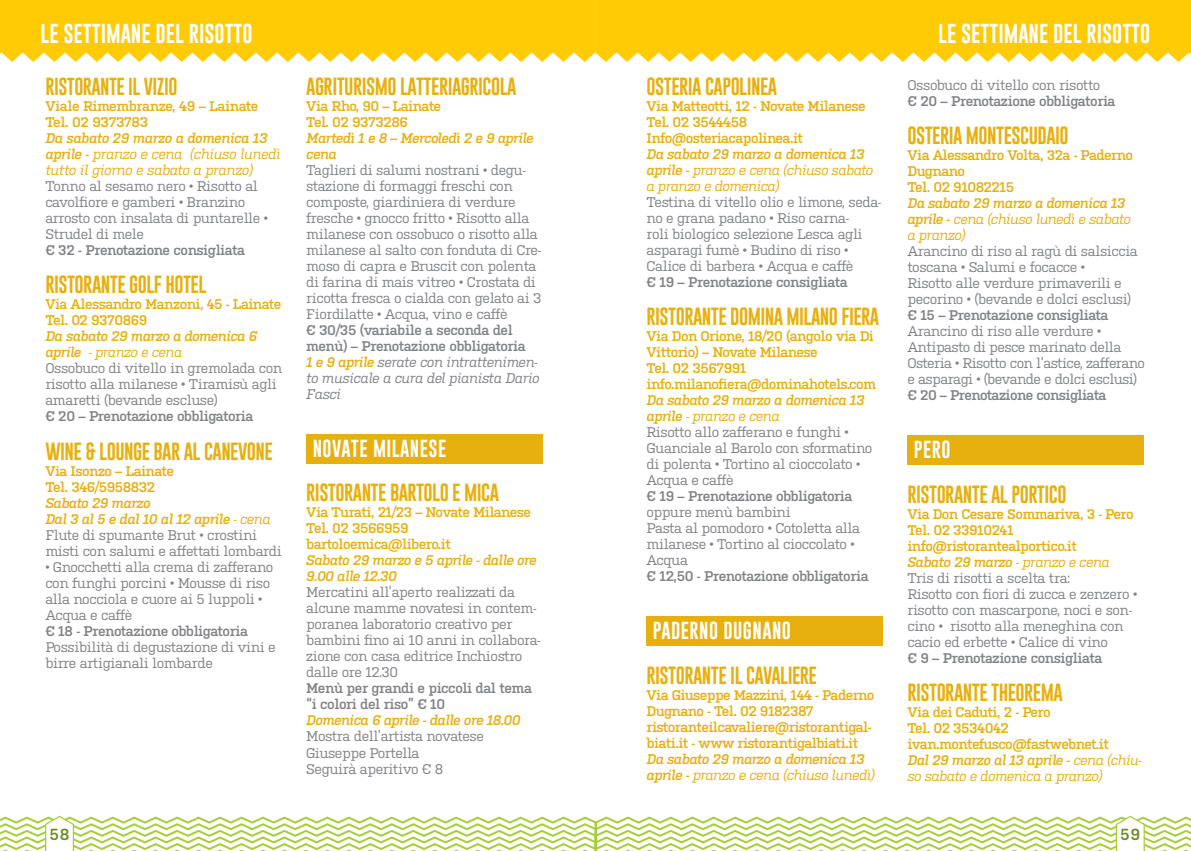
<style>
.page{position:relative;width:1191px;height:851px;background:#fff}
.page>*{position:absolute;margin:0;border:0;box-sizing:border-box;transform-origin:0 0}
.t1{font:20px "Gobold";color:#fff}
.t2{font:18.2px "Gobold";letter-spacing:-.03em;color:#e7b00f}
.t3{font:18px "Gobold";letter-spacing:.025em;color:#fff}
.t4{font:18px "Gobold";letter-spacing:-.03em;color:#e7b00f}
.t5{font:600 16px "Kulturista";color:#6a8a22}
.t6{font:italic 14.2px/16.2px "Kulturista";letter-spacing:-.03em;color:#e7b00f}
.t7{font:14px/16px "Kulturista";letter-spacing:-.03em;color:#808285}
.t8{font:600 14px/16px "Kulturista";letter-spacing:-.04em;color:#e7b00f}
.t9{font:600 14px/16px "Kulturista";letter-spacing:-.03em;color:#808285}
.t10{font:italic 600 14px/16px "Kulturista";letter-spacing:-.04em;color:#e7b00f}
.t11{font:italic 14px/16px "Kulturista";letter-spacing:-.03em;color:#808285}
.t12{font:italic 14px/16px "Kulturista";letter-spacing:-.04em;color:#e7b00f}
.s1{font-weight:600;font-size:14px}
.s2{font-weight:600;font-style:normal;font-size:14px}
.s3{font-weight:600;font-style:italic;color:#e7b00f}
.s4{font-style:italic;color:#e7b00f}
.s5{font-weight:600;font-style:normal}
.s6{font-weight:600;color:#e7b00f}
.s7{font-weight:600}
.s8{font-weight:400}
.s9{font-style:italic}
.s10{font-weight:400;font-style:italic}
</style>
<div class="page">
<svg style="left:0;top:0;width:1191px;height:62px;background:#ffce18"></svg>
<div style="left:306px;top:434px;width:237px;height:29px;background:#e7b00f"></div>
<div style="left:646px;top:616px;width:237px;height:29px;background:#e7b00f"></div>
<div style="left:907px;top:435px;width:237px;height:29px;background:#e7b00f"></div>
<svg style="left:0;top:815px;width:1191px;height:35px"></svg>
<h1 class="t1" style="left:41px;top:20px;width:213px">LE SETTIMANE DEL RISOTTO</h1>
<h1 class="t1" style="left:938px;top:20px;width:213px">LE SETTIMANE DEL RISOTTO</h1>
<p class="t4" style="left:45px;top:74px;width:134px">RISTORANTE IL VIZIO</p>
<p class="t8" style="left:45px;top:96px;width:215px">Viale Rimembranze, 49 – Lainate<br>Tel. 02 9373783</p>
<p class="t10" style="left:45px;top:128px;width:224px">Da sabato 29 marzo a domenica 13</p>
<p class="t6" style="left:45px;top:144px;width:237px"><span class="s1">aprile</span> <span class="s2">-</span> pranzo e cena (chiuso lunedì tutto il giorno e sabato a pranzo)</p>
<p class="t7" style="left:45px;top:177px;width:224px">Tonno al sesamo nero • Risotto al cavolfiore e gamberi • Branzino arrosto con insalata di puntarelle •<br>Strudel di mele</p>
<p class="t9" style="left:45px;top:241px;width:201px">€ 32 - Prenotazione consigliata</p>
<h2 class="t2" style="left:45px;top:273px;width:163px">RISTORANTE GOLF HOTEL</h2>
<p class="t8" style="left:45px;top:295px;width:237px">Via Alessandro Manzoni, 45 - Lainate<br>Tel. 02 9370869</p>
<p class="t7" style="left:45px;top:327px;width:239px"><span class="s3">Da sabato 29 marzo a domenica 6 aprile</span> <span class="s4">- pranzo e cena<br></span>Ossobuco di vitello in gremolada con risotto alla milanese • Tiramisù agli amaretti (bevande escluse)</p>
<p class="t9" style="left:45px;top:407px;width:210px">€ 20 – Prenotazione obbligatoria</p>
<h2 class="t2" style="left:45px;top:439px;width:229px">WINE &amp; LOUNGE BAR AL CANEVONE</h2>
<p class="t8" style="left:45px;top:461px;width:130px">Via Isonzo – Lainate<br>Tel. 346/5958832</p>
<p class="t7" style="left:45px;top:493px;width:238px"><span class="s3">Sabato 29 marzo<br>Dal 3 al 5 e dal 10 al 12 aprile</span> <span class="s4">- cena<br></span>Flute di spumante Brut • crostini misti con salumi e affettati lombardi</p>
<p class="t7" style="left:45px;top:557px;width:230px">• Gnocchetti alla crema di zafferano con funghi porcini • Mousse di riso alla nocciola e cuore ai 5 luppoli •<br>Acqua e caffè</p>
<p class="t9" style="left:45px;top:621px;width:204px">€ 18 - Prenotazione obbligatoria</p>
<p class="t7" style="left:45px;top:637px;width:232px">Possibilità di degustazione di vini e birre artigianali lombarde</p>
<h2 class="t2" style="left:306px;top:74px;width:212px">AGRITURISMO LATTERIAGRICOLA</h2>
<p class="t8" style="left:306px;top:97px;width:136px">Via Rho, 90 – Lainate<br>Tel. 02 9373286</p>
<p class="t10" style="left:306px;top:129px;width:229px">Martedì 1 e 8 – Mercoledì 2 e 9 aprile cena</p>
<p class="t7" style="left:306px;top:161px;width:237px">Taglieri di salumi nostrani • degu&shy;stazione di formaggi freschi con composte, giardiniera di verdure fresche • gnocco fritto • Risotto alla milanese con ossobuco o risotto alla milanese al salto con fonduta di Cre&shy;moso di capra e Bruscit con polenta di farina di mais vitreo • Crostata di ricotta fresca o cialda con gelato ai 3<br>Fiordilatte • Acqua, vino e caffè</p>
<p class="t11" style="left:306px;top:321px;width:235px"><span class="s5">€ 30/35 (variabile a seconda del menù) – Prenotazione obbligatoria<br></span><span class="s6">1 e 9 aprile</span> serate con intrattenimen&shy;to musicale a cura del pianista Dario<br>Fasci</p>
<p class="t3" style="left:313px;top:436px;width:135px">NOVATE MILANESE</p>
<h2 class="t2" style="left:306px;top:481px;width:194px">RISTORANTE BARTOLO E MICA</h2>
<p class="t8" style="left:306px;top:503px;width:226px">Via Turati, 21/23 – Novate Milanese<br>Tel. 02 3566959 bartoloemica@libero.it</p>
<p class="t10" style="left:306px;top:551px;width:232px">Sabato 29 marzo e 5 aprile - dalle ore<br>9.00 alle 12.30</p>
<p class="t7" style="left:306px;top:583px;width:236px">Mercatini all’aperto realizzati da alcune mamme novatesi in contem&shy;poranea laboratorio creativo per bambini fino ai 10 anni in collabora&shy;zione con casa editrice Inchiostro dalle ore 12.30</p>
<p class="t9" style="left:306px;top:679px;width:227px">Menù per grandi e piccoli dal tema “i colori del riso” € 10</p>
<p class="t10" style="left:306px;top:711px;width:216px">Domenica 6 aprile - dalle ore 18.00</p>
<p class="t7" style="left:306px;top:727px;width:179px">Mostra dell’artista novatese<br>Giuseppe Portella<br>Seguirà aperitivo € 8</p>
<h2 class="t2" style="left:646px;top:74px;width:132px">OSTERIA CAPOLINEA</h2>
<p class="t8" style="left:646px;top:97px;width:221px">Via Matteotti, 12 - Novate Milanese<br>Tel. 02 3544458<br>Info@osteriacapolinea.it</p>
<p class="t12" style="left:646px;top:145px;width:228px"><span class="s7">Da sabato 29 marzo a domenica 13 aprile -</span> pranzo e cena (chiuso sabato a pranzo e domenica)</p>
<p class="t7" style="left:646px;top:193px;width:236px">Testina di vitello olio e limone, seda&shy;no e grana padano • Riso carna-<br>roli biologico selezione Lesca agli asparagi fumè • Budino di riso • Calice di barbera • Acqua e caffè</p>
<p class="t9" style="left:646px;top:273px;width:203px">€ 19 – Prenotazione consigliata</p>
<h2 class="t2" style="left:646px;top:305px;width:234px">RISTORANTE DOMINA MILANO FIERA</h2>
<p class="t8" style="left:646px;top:327px;width:231px">Via Don Orione, 18/20 (angolo via Di<br>Vittorio) – Novate Milanese<br>Tel. 02 3567991 info.milanofiera@dominahotels.com</p>
<p class="t7" style="left:646px;top:391px;width:227px"><span class="s3">Da sabato 29 marzo a domenica 13 aprile</span> <span class="s4">- pranzo e cena<br></span>Risotto allo zafferano e funghi •<br>Guanciale al Barolo con sformatino di polenta • Tortino al cioccolato •<br>Acqua e caffè</p>
<p class="t9" style="left:646px;top:487px;width:207px">€ 19 – Prenotazione obbligatoria</p>
<p class="t7" style="left:646px;top:503px;width:215px">oppure menù bambini<br>Pasta al pomodoro • Cotoletta alla milanese • Tortino al cioccolato •<br>Acqua</p>
<p class="t9" style="left:646px;top:567px;width:224px">€ 12,50 - Prenotazione obbligatoria</p>
<p class="t3" style="left:653px;top:618px;width:140px">PADERNO DUGNANO</p>
<h2 class="t2" style="left:646px;top:663px;width:172px">RISTORANTE IL CAVALIERE</h2>
<p class="t8" style="left:646px;top:685px;width:229px">Via Giuseppe Mazzini, 144 - Paderno Dugnano - Tel. 02 9182387 ristoranteilcavaliere@ristorantigal&shy;biati.it - www ristorantigalbiati.it</p>
<p class="t10" style="left:646px;top:749px;width:230px">Da sabato 29 marzo a domenica 13 aprile - <span class="s8">pranzo e cena (chiuso lunedì)</span></p>
<p class="t7" style="left:907px;top:76px;width:194px">Ossobuco di vitello con risotto</p>
<p class="t9" style="left:907px;top:92px;width:210px">€ 20 – Prenotazione obbligatoria</p>
<h2 class="t2" style="left:907px;top:124px;width:163px">OSTERIA MONTESCUDAIO</h2>
<p class="t8" style="left:907px;top:146px;width:227px">Via Alessandro Volta, 32a - Paderno<br>Dugnano<br>Tel. 02 91082215</p>
<p class="t10" style="left:907px;top:194px;width:225px">Da sabato 29 marzo a domenica 13 aprile - <span class="s8">cena (chiuso lunedì e sabato a pranzo)</span></p>
<p class="t7" style="left:907px;top:242px;width:232px">Arancino di riso al ragù di salsiccia toscana • Salumi e focacce •<br>Risotto alle verdure primaverili e pecorino • (bevande e dolci esclusi)</p>
<p class="t9" style="left:907px;top:306px;width:203px">€ 15 – Prenotazione consigliata</p>
<p class="t7" style="left:907px;top:322px;width:239px">Arancino di riso alle verdure • Antipasto di pesce marinato della Osteria • Risotto con l’astice, zafferano e asparagi • (bevande e dolci esclusi)</p>
<p class="t9" style="left:907px;top:386px;width:201px">€ 20 – Prenotazione consigliata</p>
<p class="t3" style="left:914px;top:437px;width:38px">PERO</p>
<h2 class="t2" style="left:907px;top:482px;width:161px">RISTORANTE AL PORTICO</h2>
<p class="t7" style="left:907px;top:504px;width:231px"><span class="s6">Via Don Cesare Sommariva, 3 - Pero<br>Tel. 02 33910241 info@ristorantealportico.it<br></span><span class="s3">Sabato 29 marzo</span> <span class="s4">- pranzo e cena<br></span>Tris di risotti a scelta tra:<br>Risotto con fiori di zucca e zenzero • risotto con mascarpone, noci e son&shy;cino • risotto alla meneghina con cacio ed erbette • Calice di vino</p>
<p class="t9" style="left:907px;top:648px;width:196px">€ 9 – Prenotazione consigliata</p>
<h2 class="t2" style="left:907px;top:680px;width:157px">RISTORANTE THEOREMA</h2>
<p class="t8" style="left:907px;top:702px;width:236px">Via dei Caduti, 2 - Pero<br>Tel. 02 3534042 ivan.montefusco@fastwebnet.it<br><span class="s9">Dal 29 marzo al 13 aprile -</span> <span class="s10">cena (chiu&shy;so sabato e domenica a pranzo)</span></p>
<p class="t5" style="left:50px;top:822px;width:21px">58</p>
<p class="t5" style="left:1120px;top:822px;width:21px">59</p>
</div>
